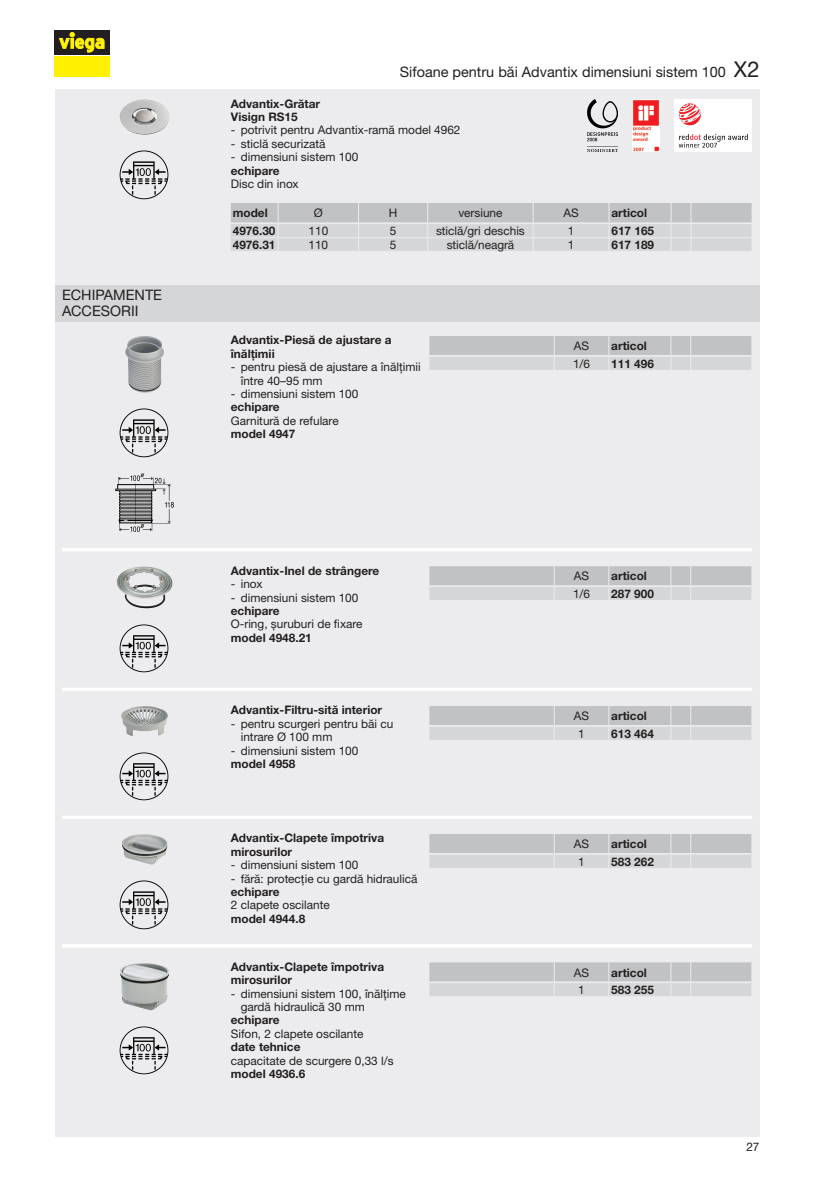
<style>
.page{position:relative;width:834px;height:1181px;background:#fff}
.page>*{position:absolute;margin:0;border:0;box-sizing:border-box;transform-origin:0 0}
.t1{font:14.35px/16.3px "M Ying Hei PR Cfor Viega W4";color:#231f20}
.t2{font:11.9px/13.5px "M Ying Hei PR Cfor Viega W4";color:#231f20}
.t3{font:11.9px/13.5px "M Ying Hei PR Cfor Viega W7";color:#231f20}
.s1{font-size:21.88px}
</style>
<div class="page">
<div style="left:55px;top:89px;width:704px;height:1047px;background:#ececee"></div>
<svg style="left:231px;top:203px;width:521px;height:48px;background:#cecfd1"></svg>
<img style="left:587px;top:99px;width:30px;height:53px">
<img style="left:632px;top:99px;width:27px;height:53px">
<div style="left:674px;top:99px;width:78px;height:53px;background:#fff"></div>
<svg style="left:679px;top:103px;width:21px;height:22px"></svg>
<svg style="left:678px;top:134px;width:69px;height:14px"></svg>
<img style="left:120px;top:100px;width:19px;height:31px">
<img style="left:120px;top:150px;width:49px;height:49px">
<svg style="left:429px;top:336px;width:323px;height:34px;background:#cbccce"></svg>
<img style="left:125px;top:336px;width:36px;height:57px">
<img style="left:120px;top:408px;width:49px;height:49px">
<img style="left:115px;top:473px;width:59px;height:59px">
<div style="left:55px;top:285px;width:704px;height:36px;background:#d5d6d8"></div>
<svg style="left:429px;top:566px;width:323px;height:34px;background:#cbccce"></svg>
<img style="left:117px;top:566px;width:43px;height:42px">
<img style="left:120px;top:624px;width:49px;height:49px">
<svg style="left:429px;top:706px;width:323px;height:34px;background:#cbccce"></svg>
<img style="left:121px;top:706px;width:47px;height:30px">
<img style="left:120px;top:752px;width:49px;height:48px">
<svg style="left:429px;top:834px;width:323px;height:34px;background:#cbccce"></svg>
<img style="left:122px;top:834px;width:45px;height:30px">
<img style="left:120px;top:880px;width:49px;height:49px">
<svg style="left:429px;top:962px;width:323px;height:34px;background:#cbccce"></svg>
<img style="left:120px;top:963px;width:30px;height:47px">
<img style="left:120px;top:1026px;width:49px;height:48px">
<hr style="left:62px;top:548px;width:690px;height:3px;background:#fff">
<hr style="left:62px;top:688px;width:690px;height:3px;background:#fff">
<hr style="left:62px;top:816px;width:690px;height:3px;background:#fff">
<hr style="left:62px;top:944px;width:690px;height:3px;background:#fff">
<div style="left:55px;top:56px;width:55px;height:21px;background:#fff101"></div>
<div style="left:55px;top:30px;width:55px;height:24px;background:#231f20"></div>
<svg style="left:59px;top:32px;width:45px;height:21px"></svg>
<p class="t1" style="left:62px;top:287px;width:102px">ECHIPAMENTE<br>ACCESORII</p>
<p class="t1" style="left:400px;top:64px;width:361px">Sifoane pentru băi Advantix dimensiuni sistem 100 <span class="s1">X2</span></p>
<p class="t3" style="left:231px;top:97px;width:91px">Advantix-Grătar<br>Visign -RS15</p>
<p class="t2" style="left:231px;top:123px;width:231px">- potrivit pentru Advantix-ramă model 4962</p>
<p class="t2" style="left:231px;top:137px;width:96px">- sticlă securizată</p>
<p class="t2" style="left:231px;top:150px;width:129px">- dimensiuni sistem 100</p>
<p class="t3" style="left:231px;top:164px;width:50px">echipare</p>
<p class="t2" style="left:231px;top:177px;width:69px">Disc din inox</p>
<p class="t3" style="left:233px;top:206px;width:36px">model</p>
<p class="t2" style="left:314px;top:206px;width:10px">Ø</p>
<p class="t2" style="left:389px;top:206px;width:10px">H</p>
<p class="t2" style="left:458px;top:206px;width:46px">versiune</p>
<p class="t2" style="left:563px;top:206px;width:17px">AS</p>
<p class="t3" style="left:611px;top:206px;width:37px">articol</p>
<p class="t3" style="left:233px;top:224px;width:44px">4976.30</p>
<p class="t2" style="left:308px;top:224px;width:21px">110</p>
<p class="t2" style="left:390px;top:224px;width:8px">5</p>
<p class="t2" style="left:436px;top:224px;width:90px">sticlă/gri deschis</p>
<p class="t2" style="left:567px;top:224px;width:8px">1</p>
<p class="t3" style="left:611px;top:224px;width:44px">617 165</p>
<p class="t3" style="left:233px;top:238px;width:44px">4976.31</p>
<p class="t2" style="left:308px;top:238px;width:21px">110</p>
<p class="t2" style="left:390px;top:238px;width:8px">5</p>
<p class="t2" style="left:446px;top:238px;width:69px">sticlă/neagră</p>
<p class="t2" style="left:567px;top:238px;width:8px">1</p>
<p class="t3" style="left:611px;top:238px;width:44px">617 189</p>
<p class="t3" style="left:231px;top:333px;width:162px">Advantix-Piesă de ajustare a înălțimii</p>
<p class="t2" style="left:241px;top:360px;width:181px;text-indent:-10px">- pentru piesă de ajustare a înălțimii între 40–95 -mm</p>
<p class="t2" style="left:231px;top:387px;width:129px">- dimensiuni sistem 100</p>
<p class="t3" style="left:231px;top:400px;width:50px">echipare</p>
<p class="t2" style="left:231px;top:414px;width:109px">Garnitură de refulare</p>
<p class="t3" style="left:231px;top:427px;width:66px">model 4947</p>
<p class="t3" style="left:231px;top:563px;width:150px">Advantix-Inel de strângere</p>
<p class="t2" style="left:231px;top:577px;width:33px">- inox</p>
<p class="t2" style="left:231px;top:590px;width:129px">- dimensiuni sistem 100</p>
<p class="t3" style="left:231px;top:604px;width:50px">echipare</p>
<p class="t2" style="left:231px;top:617px;width:133px">O-ring, șuruburi de fixare</p>
<p class="t3" style="left:231px;top:630px;width:82px">model 4948.21</p>
<p class="t3" style="left:231px;top:703px;width:153px">Advantix-Filtru-sită interior</p>
<p class="t2" style="left:241px;top:717px;width:154px;text-indent:-10px">- pentru scurgeri pentru băi cu intrare Ø -100 -mm</p>
<p class="t2" style="left:231px;top:743px;width:129px">- dimensiuni sistem 100</p>
<p class="t3" style="left:231px;top:757px;width:66px">model 4958</p>
<p class="t3" style="left:231px;top:831px;width:155px">Advantix-Clapete împotriva mirosurilor</p>
<p class="t2" style="left:231px;top:858px;width:129px">- dimensiuni sistem 100</p>
<p class="t2" style="left:231px;top:871px;width:188px">- fără: protecție cu gardă hidraulică</p>
<p class="t3" style="left:231px;top:885px;width:50px">echipare</p>
<p class="t2" style="left:231px;top:898px;width:100px">2 clapete oscilante</p>
<p class="t3" style="left:231px;top:912px;width:76px">model 4944.8</p>
<p class="t3" style="left:231px;top:960px;width:155px">Advantix-Clapete împotriva mirosurilor</p>
<p class="t2" style="left:241px;top:986px;width:167px;text-indent:-10px">- dimensiuni sistem 100, înălțime gardă hidraulică 30 -mm</p>
<p class="t3" style="left:231px;top:1013px;width:50px">echipare</p>
<p class="t2" style="left:231px;top:1027px;width:134px">Sifon, 2 clapete oscilante</p>
<p class="t3" style="left:231px;top:1040px;width:71px">date tehnice</p>
<p class="t2" style="left:231px;top:1053px;width:164px">capacitate de scurgere 0,33 l/s</p>
<p class="t3" style="left:231px;top:1067px;width:76px">model 4936.6</p>
<p class="t2" style="left:573px;top:339px;width:17px">AS</p>
<p class="t3" style="left:611px;top:339px;width:37px">articol</p>
<p class="t2" style="left:573px;top:356px;width:19px">1/6</p>
<p class="t3" style="left:611px;top:356px;width:44px">111 496</p>
<p class="t2" style="left:573px;top:569px;width:17px">AS</p>
<p class="t3" style="left:611px;top:569px;width:37px">articol</p>
<p class="t2" style="left:573px;top:587px;width:19px">1/6</p>
<p class="t3" style="left:611px;top:587px;width:44px">287 900</p>
<p class="t2" style="left:573px;top:709px;width:17px">AS</p>
<p class="t3" style="left:611px;top:709px;width:37px">articol</p>
<p class="t2" style="left:578px;top:726px;width:8px">1</p>
<p class="t3" style="left:611px;top:726px;width:44px">613 464</p>
<p class="t2" style="left:573px;top:837px;width:17px">AS</p>
<p class="t3" style="left:611px;top:837px;width:37px">articol</p>
<p class="t2" style="left:578px;top:854px;width:8px">1</p>
<p class="t3" style="left:611px;top:854px;width:44px">583 262</p>
<p class="t2" style="left:573px;top:965px;width:17px">AS</p>
<p class="t3" style="left:611px;top:965px;width:37px">articol</p>
<p class="t2" style="left:578px;top:983px;width:8px">1</p>
<p class="t3" style="left:611px;top:983px;width:44px">583 255</p>
<p class="t2" style="left:746px;top:1140px;width:15px">27</p>
</div>
